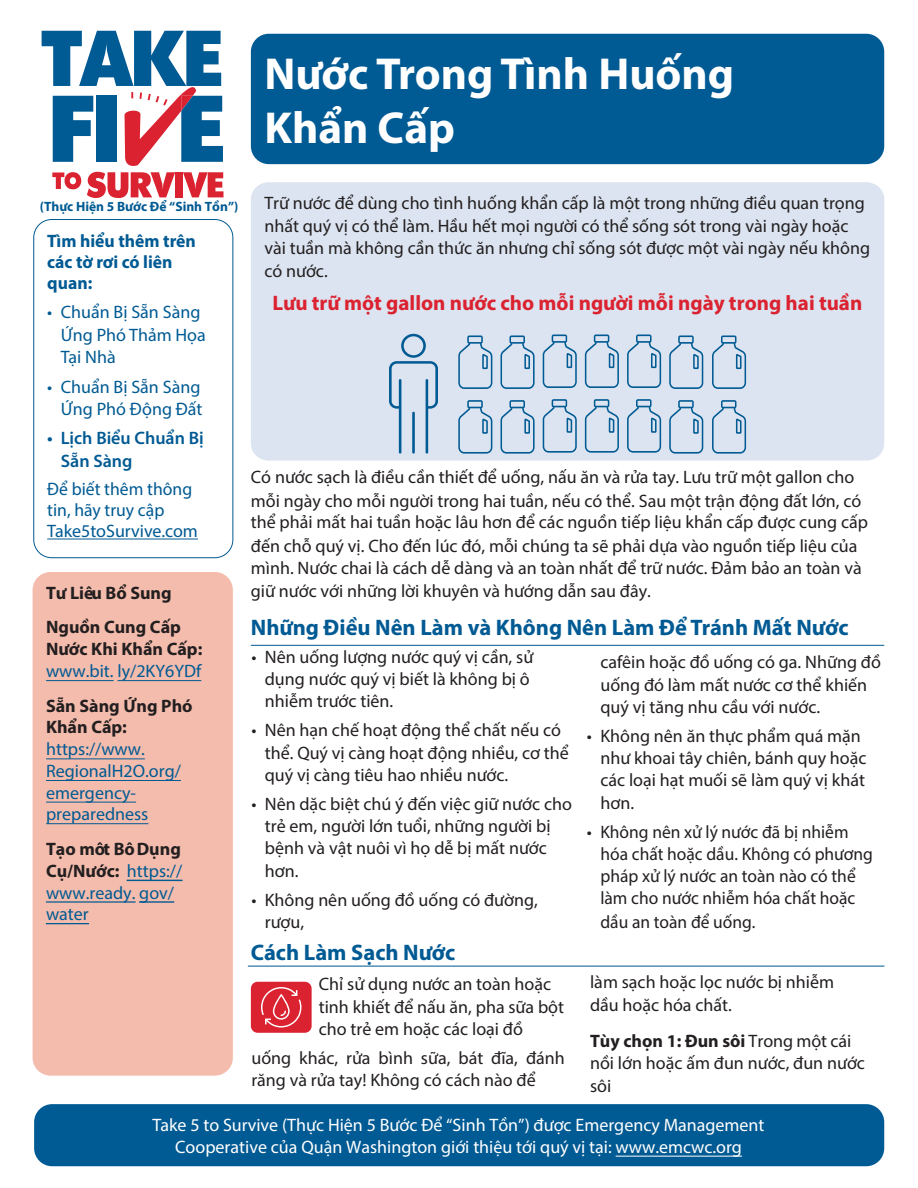
<style>
.page{position:relative;width:918px;height:1188px;background:#fff}
.page>*{position:absolute;margin:0;border:0;box-sizing:border-box;transform-origin:0 0}
.t1{font:700 45px/54px "Myriad Pro";color:#fff}
.t2{font:700 22.5px "Myriad Pro";color:#005a93}
.t3{font:700 21px "Myriad Pro";color:#db2230}
.t4{font:18px/22.5px "Myriad Pro";color:#231f20}
.t5{font:18px/22.5px "Myriad Pro";color:#005a93}
.t6{font:18px/21.6px "Myriad Pro";color:#fff;text-align:center}
.t7{font:700 18px/34.2px "Myriad Pro";color:#231f20}
.t8{font:700 18px/21.3px "Myriad Pro";color:#005a93}
.t9{font:600 18px/22.5px "Myriad Pro";color:#005a93}
.t10{font:700 13.5px "Myriad Pro";color:#005a93}
.s1{font-weight:700;color:#231f20}
.s2{font-weight:700}
</style>
<div class="page">
<div style="left:33px;top:219px;width:200px;height:339px;border:1px solid #005a93;border-radius:18px"></div>
<div style="left:33px;top:572px;width:200px;height:504px;background:#f4bcac;border-radius:18px"></div>
<div style="left:251px;top:34px;width:633px;height:130px;background:#005a93;border-radius:18px"></div>
<hr style="left:47px;top:539px;width:151px;height:1px;background:#005a93">
<div style="left:34px;top:1104px;width:850px;height:62px;background:#005a93;border-radius:18px"></div>
<hr style="left:616px;top:1156px;width:126px;height:1px;background:#fff">
<hr style="left:46px;top:923px;width:43px;height:1px;background:#005a93">
<hr style="left:139px;top:902px;width:35px;height:1px;background:#005a93">
<hr style="left:46px;top:902px;width:90px;height:1px;background:#005a93">
<hr style="left:127px;top:880px;width:56px;height:1px;background:#005a93">
<hr style="left:46px;top:823px;width:102px;height:1px;background:#005a93">
<hr style="left:46px;top:802px;width:90px;height:1px;background:#005a93">
<hr style="left:46px;top:780px;width:135px;height:1px;background:#005a93">
<hr style="left:46px;top:758px;width:99px;height:1px;background:#005a93">
<hr style="left:117px;top:680px;width:84px;height:1px;background:#005a93">
<hr style="left:46px;top:680px;width:68px;height:1px;background:#005a93">
<div style="left:251px;top:182px;width:633px;height:279px;background:#dbe4f0;border-radius:17px"></div>
<svg style="left:458px;top:335px;width:34px;height:54px"></svg>
<svg style="left:389px;top:334px;width:49px;height:120px"></svg>
<hr style="left:412px;top:412px;width:3px;height:42px;background:#005a93">
<svg style="left:501px;top:335px;width:34px;height:54px"></svg>
<svg style="left:458px;top:400px;width:34px;height:54px"></svg>
<svg style="left:501px;top:400px;width:34px;height:54px"></svg>
<svg style="left:543px;top:335px;width:34px;height:53px"></svg>
<svg style="left:543px;top:399px;width:34px;height:54px"></svg>
<svg style="left:585px;top:335px;width:34px;height:53px"></svg>
<svg style="left:585px;top:399px;width:34px;height:54px"></svg>
<svg style="left:627px;top:335px;width:34px;height:53px"></svg>
<svg style="left:627px;top:399px;width:34px;height:54px"></svg>
<svg style="left:669px;top:335px;width:34px;height:54px"></svg>
<svg style="left:669px;top:400px;width:34px;height:54px"></svg>
<svg style="left:712px;top:335px;width:34px;height:54px"></svg>
<svg style="left:712px;top:400px;width:34px;height:54px"></svg>
<div style="left:251px;top:982px;width:61px;height:51px;background:#db2230;border-radius:7px"></div>
<svg style="left:261px;top:981px;width:49px;height:47px"></svg>
<hr style="left:251px;top:645px;width:633px;height:1px;background:#005a93">
<hr style="left:248px;top:966px;width:636px;height:1px;background:#005a93">
<svg style="left:42px;top:31px;width:181px;height:167px"></svg>
<h1 class="t1" style="left:264px;top:45px;width:471px">Nước Trong Tình Huống<br>Khẩn Cấp</h1>
<p class="t10" style="left:40px;top:198px;width:200px">(Thực Hiện 5 Bước Để “Sinh Tồn”)</p>
<p class="t8" style="left:47px;top:229px;width:150px">Tìm hiểu thêm trên các tờ rơi có liên quan:</p>
<p class="t5" style="left:61px;top:301px;width:147px;text-indent:-14px">• Chuẩn Bị Sẵn Sàng<br>Ứng Phó Thảm Họa<br>Tại Nhà</p>
<p class="t5" style="left:47px;top:375px;width:157px;text-align:right">• Chuẩn Bị Sẵn Sàng<br>Ứng Phó Động Đất</p>
<p class="t9" style="left:61px;top:427px;width:145px;text-indent:-14px">• Lịch Biểu Chuẩn Bị<br>Sẵn Sàng</p>
<p class="t5" style="left:47px;top:478px;width:152px;line-height:21.3px">Để biết thêm thông tin, hãy truy cập<br>Take5toSurvive.com</p>
<p class="t7" style="left:46px;top:575px;width:136px">Tư Liêu Bổ Sung<br>Nguồn Cung Cấp</p>
<p class="t7" style="left:46px;top:631px;width:158px">Nước Khi Khẩn Cấp:</p>
<p class="t5" style="left:46px;top:660px;width:157px">www.bit. ly/2KY6YDf</p>
<p class="t7" style="left:46px;top:694px;width:148px;line-height:21.6px">Sẵn Sàng Ứng Phó<br>Khẩn Cấp:</p>
<p class="t5" style="left:46px;top:738px;width:136px;line-height:21.6px">https://www.<br>RegionalH2O.org/ emergency&shy;preparedness</p>
<p class="t5" style="left:46px;top:837px;width:138px;line-height:21.9px"><span class="s1">Tạo môt Bô Dụng<br>Cụ/Nước:</span> https:// www.ready. gov/ water</p>
<p class="t4" style="left:264px;top:192px;width:607px">Trữ nước để dùng cho tình huống khẩn cấp là một trong những điều quan trọng nhất quý vị có thể làm. Hầu hết mọi người có thể sống sót trong vài ngày hoặc vài tuần mà không cần thức ăn nhưng chỉ sống sót được một vài ngày nếu không có nước.</p>
<p class="t3" style="left:272px;top:289px;width:591px">Lưu trữ một gallon nước cho mỗi người mỗi ngày trong hai tuần</p>
<p class="t4" style="left:251px;top:466px;width:619px">Có nước sạch là điều cần thiết để uống, nấu ăn và rửa tay. Lưu trữ một gallon cho mỗi ngày cho mỗi người trong hai tuần, nếu có thể. Sau một trận động đất lớn, có thể phải mất hai tuần hoặc lâu hơn để các nguồn tiếp liệu khẩn cấp được cung cấp đến chỗ quý vị. Cho đến lúc đó, mỗi chúng ta sẽ phải dựa vào nguồn tiếp liệu của mình. Nước chai là cách dễ dàng và an toàn nhất để trữ nước. Đảm bảo an toàn và giữ nước với những lời khuyên và hướng dẫn sau đây.</p>
<p class="t2" style="left:251px;top:613px;width:599px">Những Điều Nên Làm và Không Nên Làm Để Tránh Mất Nước</p>
<p class="t4" style="left:265px;top:646px;width:270px;line-height:22px;text-indent:-14px">• Nên uống lượng nước quý vị cần, sử dụng nước quý vị biết là không bị ô nhiễm trước tiên.</p>
<p class="t4" style="left:265px;top:719px;width:306px;line-height:22px;text-indent:-14px">• Nên hạn chế hoạt động thể chất nếu có thể. Quý vị càng hoạt động nhiều, cơ thể quý vị càng tiêu hao nhiều nước.</p>
<p class="t4" style="left:265px;top:792px;width:309px;text-indent:-14px">• Nên dặc biệt chú ý đến việc giữ nước cho trẻ em, người lớn tuổi, những người bị bệnh và vật nuôi vì họ dễ bị mất nước hơn.</p>
<p class="t4" style="left:265px;top:889px;width:275px;line-height:21.6px;text-indent:-14px">• Không nên uống đồ uống có đường, rượu,</p>
<p class="t4" style="left:600px;top:651px;width:282px">cafêin hoặc đồ uống có ga. Những đồ uống đó làm mất nước cơ thể khiến quý vị tăng nhu cầu với nước.</p>
<p class="t4" style="left:600px;top:725px;width:268px;text-indent:-14px">• Không nên ăn thực phẩm quá mặn như khoai tây chiên, bánh quy hoặc các loại hạt muối sẽ làm quý vị khát hơn.</p>
<p class="t4" style="left:600px;top:820px;width:274px;text-indent:-14px">• Không nên xử lý nước đã bị nhiễm hóa chất hoặc dầu. Không có phương pháp xử lý nước an toàn nào có thể làm cho nước nhiễm hóa chất hoặc dầu an toàn để uống.</p>
<p class="t2" style="left:251px;top:938px;width:206px">Cách Làm Sạch Nước</p>
<p class="t4" style="left:319px;top:973px;width:247px">Chỉ sử dụng nước an toàn hoặc tinh khiết để nấu ăn, pha sữa bột cho trẻ em hoặc các loại đồ</p>
<p class="t4" style="left:251px;top:1046px;width:315px">uống khác, rửa bình sữa, bát đĩa, đánh răng và rửa tay! Không có cách nào để</p>
<p class="t4" style="left:590px;top:971px;width:246px">làm sạch hoặc lọc nước bị nhiễm dầu hoặc hóa chất.</p>
<p class="t4" style="left:590px;top:1029px;width:276px"><span class="s2">Tùy chọn 1: Đun sôi</span> Trong một cái nồi lớn hoặc ấm đun nước, đun nước sôi</p>
<p class="t6" style="left:153px;top:1114px;width:613px">Take 5 to Survive (Thực Hiện 5 Bước Để “Sinh Tồn”) được Emergency Management<br>Cooperative của Quận Washington giới thiệu tới quý vị tại: www.emcwc.org</p>
</div>
